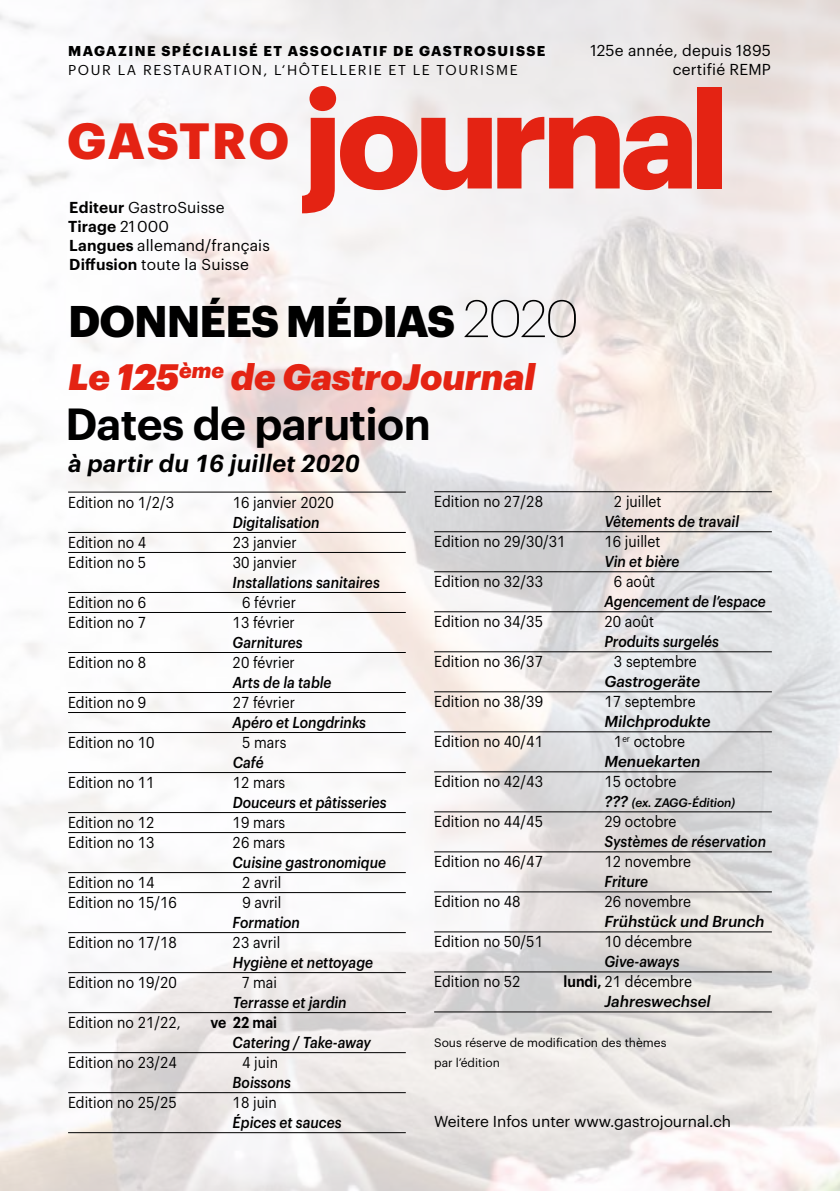
<style>
.page{position:relative;width:840px;height:1191px;background:#fff}
.page>*{position:absolute;margin:0;border:0;box-sizing:border-box;transform-origin:0 0}
.t1{font:700 135px "Graphik";letter-spacing:-.045em;color:#e42313}
.t2{font:700 49.8px "Graphik";letter-spacing:.035em;color:#e42313}
.t3{font:600 44px "Graphik";letter-spacing:-.015em;color:#000}
.t4{font:700 43.4px "Graphik";letter-spacing:-.025em;color:#000}
.t5{font:italic 900 36px "Graphik";color:#e42313}
.t6{font:italic 600 24px "Graphik";letter-spacing:.01em;color:#000}
.t7{font:15.6px "Graphik";color:#000;scale:.9 1}
.t8{font:italic 500 15.6px "Graphik";color:#000;scale:.9 1}
.t9{font:15.6px/19px "Graphik";color:#000}
.t10{font:italic 500 15.6px/20px "Graphik";color:#000;text-align:center}
.t11{font:600 15.6px "Graphik";color:#000;scale:.9 1}
.t12{font:700 14px "Graphik";letter-spacing:.105em;color:#000}
.t13{font:14px "Graphik";letter-spacing:.115em;color:#000}
.t14{font:12px/20px "Graphik";color:#000}
.t15{font:italic 500 12px "Graphik";letter-spacing:-.005em;color:#000}
.s1{font-weight:600}
.s2{font-weight:200;font-size:51.6px}
.s3{font-weight:400;font-style:normal}
.s4{font-size:15.6px}
.s5{font-weight:600;font-style:normal}
</style>
<div class="page">
<img style="left:0;top:0;width:839px;height:1191px">
<hr style="left:68px;top:492px;width:337px;height:1px;background:#000">
<hr style="left:68px;top:532px;width:337px;height:1px;background:#000">
<hr style="left:68px;top:552px;width:337px;height:1px;background:#000">
<hr style="left:68px;top:592px;width:337px;height:1px;background:#000">
<hr style="left:68px;top:612px;width:337px;height:1px;background:#000">
<hr style="left:68px;top:652px;width:337px;height:1px;background:#000">
<hr style="left:68px;top:692px;width:337px;height:1px;background:#000">
<hr style="left:68px;top:712px;width:337px;height:1px;background:#000">
<hr style="left:68px;top:732px;width:337px;height:1px;background:#000">
<hr style="left:68px;top:772px;width:337px;height:1px;background:#000">
<hr style="left:68px;top:812px;width:337px;height:1px;background:#000">
<hr style="left:68px;top:832px;width:337px;height:1px;background:#000">
<hr style="left:68px;top:872px;width:337px;height:1px;background:#000">
<hr style="left:68px;top:892px;width:337px;height:1px;background:#000">
<hr style="left:68px;top:932px;width:337px;height:1px;background:#000">
<hr style="left:68px;top:972px;width:337px;height:1px;background:#000">
<hr style="left:68px;top:1012px;width:337px;height:1px;background:#000">
<hr style="left:68px;top:1052px;width:337px;height:1px;background:#000">
<hr style="left:68px;top:1092px;width:337px;height:1px;background:#000">
<hr style="left:68px;top:1132px;width:337px;height:1px;background:#000">
<hr style="left:434px;top:491px;width:337px;height:1px;background:#000">
<hr style="left:434px;top:531px;width:337px;height:1px;background:#000">
<hr style="left:434px;top:571px;width:337px;height:1px;background:#000">
<hr style="left:434px;top:611px;width:337px;height:1px;background:#000">
<hr style="left:434px;top:651px;width:337px;height:1px;background:#000">
<hr style="left:434px;top:691px;width:337px;height:1px;background:#000">
<hr style="left:434px;top:731px;width:337px;height:1px;background:#000">
<hr style="left:434px;top:771px;width:337px;height:1px;background:#000">
<hr style="left:434px;top:811px;width:337px;height:1px;background:#000">
<hr style="left:434px;top:851px;width:337px;height:1px;background:#000">
<hr style="left:434px;top:891px;width:337px;height:1px;background:#000">
<hr style="left:434px;top:931px;width:337px;height:1px;background:#000">
<hr style="left:434px;top:971px;width:337px;height:1px;background:#000">
<hr style="left:434px;top:1011px;width:337px;height:1px;background:#000">
<p class="t12" style="left:68px;top:40px;width:478px">MAGAZINE SPÉCIALISÉ ET ASSOCIATIF DE GASTROSUISSE</p>
<p class="t9" style="left:590px;top:39px;width:182px">125e année, depuis 1895</p>
<p class="t13" style="left:68px;top:59px;width:450px">POUR LA RESTAURATION, L‘HÔTELLERIE ET LE TOURISME</p>
<p class="t9" style="left:672px;top:58px;width:99px">certifié REMP</p>
<h2 class="t2" style="left:67px;top:103px;width:223px">GASTRO</h2>
<p class="t9" style="left:68px;top:196px;width:203px"><span class="s1">Editeur</span> GastroSuisse<br><span class="s1">Tirage</span> 21 000<br><span class="s1">Langues</span> allemand/français<br><span class="s1">Diffusion</span> toute la Suisse</p>
<h1 class="t1" style="left:303px;top:35px;width:428px">journal</h1>
<h3 class="t4" style="left:68px;top:288px;width:511px">DONNÉES MÉDIAS <span class="s2">2020</span></h3>
<h3 class="t5" style="left:68px;top:349px;width:468px">Le 125<sup>ème</sup> de GastroJournal</h3>
<h3 class="t3" style="left:65px;top:390px;width:367px">Dates de parution</h3>
<h3 class="t6" style="left:68px;top:445px;width:293px">à partir du 16 juillet 2020</h3>
<p class="t7" style="left:68px;top:490px;width:119px">Edition no 1/2/3</p>
<p class="t7" style="left:232px;top:490px;width:114px">16 janvier 2020</p>
<p class="t8" style="left:232px;top:510px;width:98px">Digitalisation</p>
<p class="t7" style="left:68px;top:530px;width:88px">Edition no 4</p>
<p class="t7" style="left:232px;top:530px;width:73px">23 janvier</p>
<p class="t7" style="left:68px;top:550px;width:88px">Edition no 5</p>
<p class="t7" style="left:232px;top:550px;width:73px">30 janvier</p>
<p class="t8" style="left:232px;top:570px;width:165px">Installations sanitaires</p>
<p class="t7" style="left:68px;top:590px;width:88px">Edition no 6</p>
<p class="t7" style="left:242px;top:590px;width:61px">6 février</p>
<p class="t7" style="left:68px;top:610px;width:88px">Edition no 7</p>
<p class="t7" style="left:232px;top:610px;width:71px">13 février</p>
<p class="t8" style="left:232px;top:630px;width:79px">Garnitures</p>
<p class="t7" style="left:68px;top:650px;width:88px">Edition no 8</p>
<p class="t7" style="left:232px;top:650px;width:71px">20 février</p>
<p class="t8" style="left:232px;top:670px;width:111px">Arts de la table</p>
<p class="t7" style="left:68px;top:690px;width:88px">Edition no 9</p>
<p class="t7" style="left:232px;top:690px;width:71px">27 février</p>
<p class="t8" style="left:232px;top:710px;width:150px">Apéro et Longdrinks</p>
<p class="t7" style="left:68px;top:730px;width:97px">Edition no 10</p>
<p class="t7" style="left:242px;top:730px;width:51px">5 mars</p>
<p class="t8" style="left:232px;top:750px;width:36px">Café</p>
<p class="t7" style="left:68px;top:770px;width:97px">Edition no 11</p>
<p class="t7" style="left:232px;top:770px;width:60px">12 mars</p>
<p class="t8" style="left:232px;top:790px;width:173px">Douceurs et pâtisseries</p>
<p class="t7" style="left:68px;top:810px;width:97px">Edition no 12</p>
<p class="t7" style="left:232px;top:810px;width:60px">19 mars</p>
<p class="t7" style="left:68px;top:830px;width:97px">Edition no 13</p>
<p class="t7" style="left:232px;top:830px;width:60px">26 mars</p>
<p class="t8" style="left:232px;top:850px;width:172px">Cuisine gastronomique</p>
<p class="t7" style="left:68px;top:870px;width:97px">Edition no 14</p>
<p class="t7" style="left:242px;top:870px;width:45px">2 avril</p>
<p class="t7" style="left:68px;top:890px;width:122px">Edition no 15/16</p>
<p class="t7" style="left:242px;top:890px;width:45px">9 avril</p>
<p class="t8" style="left:232px;top:910px;width:76px">Formation</p>
<p class="t7" style="left:68px;top:930px;width:122px">Edition no 17/18</p>
<p class="t7" style="left:232px;top:930px;width:54px">23 avril</p>
<p class="t8" style="left:232px;top:950px;width:157px">Hygiène et nettoyage</p>
<p class="t7" style="left:68px;top:970px;width:122px">Edition no 19/20</p>
<p class="t7" style="left:242px;top:970px;width:40px">7 mai</p>
<p class="t8" style="left:232px;top:990px;width:128px">Terrasse et jardin</p>
<p class="t7" style="left:68px;top:1010px;width:127px">Edition no 21/22,</p>
<p class="t11" style="left:210px;top:1010px;width:76px">ve 22 mai</p>
<p class="t8" style="left:232px;top:1030px;width:155px">Catering / Take-away</p>
<p class="t7" style="left:68px;top:1050px;width:122px">Edition no 23/24</p>
<p class="t7" style="left:242px;top:1050px;width:41px">4 juin</p>
<p class="t8" style="left:232px;top:1070px;width:66px">Boissons</p>
<p class="t7" style="left:68px;top:1090px;width:122px">Edition no 25/25</p>
<p class="t7" style="left:232px;top:1090px;width:51px">18 juin</p>
<p class="t8" style="left:232px;top:1110px;width:122px">Épices et sauces</p>
<p class="t7" style="left:434px;top:490px;width:122px">Edition no 27/28</p>
<p class="t7" style="left:613px;top:490px;width:54px">2 juillet</p>
<p class="t8" style="left:604px;top:510px;width:151px">Vêtements de travail</p>
<p class="t7" style="left:434px;top:530px;width:147px">Edition no 29/30/31</p>
<p class="t7" style="left:604px;top:530px;width:64px">16 juillet</p>
<p class="t8" style="left:604px;top:550px;width:85px">Vin et bière</p>
<p class="t7" style="left:434px;top:570px;width:122px">Edition no 32/33</p>
<p class="t7" style="left:613px;top:570px;width:47px">6 août</p>
<p class="t8" style="left:604px;top:590px;width:181px">Agencement de l’espace</p>
<p class="t7" style="left:434px;top:610px;width:122px">Edition no 34/35</p>
<p class="t7" style="left:604px;top:610px;width:57px">20 août</p>
<p class="t8" style="left:604px;top:630px;width:129px">Produits surgelés</p>
<p class="t7" style="left:434px;top:650px;width:122px">Edition no 36/37</p>
<p class="t7" style="left:613px;top:650px;width:93px">3 septembre</p>
<p class="t10" style="left:604px;top:670px;width:97px">Gastrogeräte</p>
<p class="t7" style="left:434px;top:690px;width:122px">Edition no 38/39</p>
<p class="t7" style="left:604px;top:690px;width:103px">17 septembre</p>
<p class="t10" style="left:604px;top:710px;width:108px">Milchprodukte</p>
<p class="t7" style="left:434px;top:730px;width:122px">Edition no 40/41</p>
<p class="t10" style="left:604px;top:730px;width:98px"><span class="s3">1</span><sup>er</sup> <span class="s3">octobre<br></span>Menuekarten</p>
<p class="t7" style="left:434px;top:770px;width:122px">Edition no 42/43</p>
<p class="t7" style="left:604px;top:770px;width:81px">15 octobre</p>
<p class="t15" style="left:604px;top:794px;width:132px"><span class="s4">???</span> (ex. ZAGG-Édition)</p>
<p class="t7" style="left:434px;top:810px;width:122px">Edition no 44/45</p>
<p class="t7" style="left:604px;top:810px;width:81px">29 octobre</p>
<p class="t8" style="left:604px;top:830px;width:181px">Systèmes de réservation</p>
<p class="t7" style="left:434px;top:850px;width:122px">Edition no 46/47</p>
<p class="t7" style="left:604px;top:850px;width:98px">12 novembre</p>
<p class="t8" style="left:604px;top:870px;width:50px">Friture</p>
<p class="t7" style="left:434px;top:890px;width:97px">Edition no 48</p>
<p class="t7" style="left:604px;top:890px;width:98px">26 novembre</p>
<p class="t10" style="left:604px;top:910px;width:162px">Frühstück und Brunch</p>
<p class="t7" style="left:434px;top:930px;width:122px">Edition no 50/51</p>
<p class="t7" style="left:604px;top:930px;width:99px">10 décembre</p>
<p class="t8" style="left:604px;top:950px;width:85px">Give-aways</p>
<p class="t7" style="left:434px;top:970px;width:97px">Edition no 52</p>
<p class="t10" style="left:604px;top:970px;width:108px;text-align:left;text-indent:-41px"><span class="s5">lundi,</span> <span class="s3">21 décembre<br></span>Jahreswechsel</p>
<p class="t14" style="left:434px;top:1032px;width:234px">Sous réserve de modification des thèmes par l’édition</p>
<p class="t9" style="left:434px;top:1111px;width:298px">Weitere Infos unter www.gastrojournal.ch</p>
</div>
